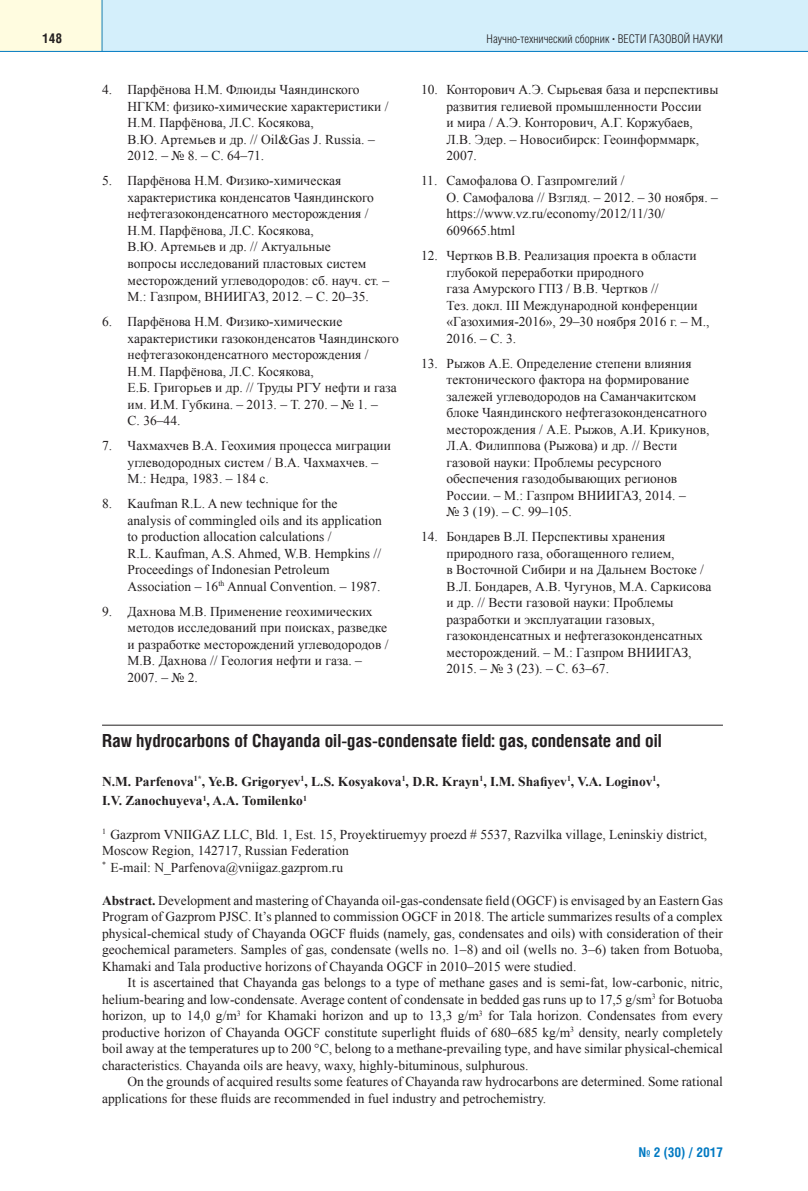
<style>
.page{position:relative;width:808px;height:1191px;background:#fff}
.page>*{position:absolute;margin:0;border:0;box-sizing:border-box;transform-origin:0 0}
.t1{font:700 18px "Helios Cond";color:#231f20}
.t2{font:13.5px/16.5px "Times New Roman";color:#231f20}
.t3{font:700 13.5px/19.5px "Times New Roman";color:#231f20}
.t4{font:700 13.5px "Helios Cond";color:#0079c2}
.t5{font:700 13.5px "Helios Cond";color:#231f20}
.t6{font:300 12px "Helios Cond";color:#231f20}
.s1{font-family:"Times New Roman";font-weight:700}
.s2{font-weight:700}
</style>
<div class="page">
<div style="left:102px;top:0;width:706px;height:51px;background:#d4effb"></div>
<div style="left:0;top:0;width:102px;height:51px;background:#fffce0"></div>
<hr style="left:0;top:51px;width:808px;height:1px;background:#0079c2">
<hr style="left:102px;top:0;width:1px;height:51px;background:#0079c2">
<hr style="left:102px;top:725px;width:621px;height:1px;background:#231f20">
<p class="t5" style="left:43px;top:33px;width:21px">148</p>
<p class="t6" style="left:487px;top:34px;width:238px">Научно-технический сборник <span class="s1">·</span> ВЕСТИ ГАЗОВОЙ НАУКИ</p>
<p class="t2" style="left:128px;top:82px;width:262px;text-indent:-26px">4. Парфёнова Н.М. Флюиды Чаяндинского НГКМ: физико-химические характеристики / Н.М. Парфёнова, Л.С. Косякова,<br>В.Ю. Артемьев и др. // Oil&amp;Gas J. Russia. – 2012. – № 8. – С. 64–71.</p>
<p class="t2" style="left:128px;top:173px;width:263px;text-indent:-26px">5. Парфёнова Н.М. Физико-химическая характеристика конденсатов Чаяндинского нефтегазоконденсатного месторождения / Н.М. Парфёнова, Л.С. Косякова,<br>В.Ю. Артемьев и др. // Актуальные<br>вопросы исследований пластовых систем месторождений углеводородов: сб. науч. ст. – М.: Газпром, ВНИИГАЗ, 2012. – С. 20–35.</p>
<p class="t2" style="left:128px;top:313px;width:273px;text-indent:-26px">6. Парфёнова Н.М. Физико-химические характеристики газоконденсатов Чаяндинского нефтегазоконденсатного месторождения / Н.М. Парфёнова, Л.С. Косякова,<br>Е.Б. Григорьев и др. // Труды РГУ нефти и газа им. И.М. Губкина. – 2013. – Т. 270. – № 1. –<br>С. 36–44.</p>
<p class="t2" style="left:128px;top:437px;width:265px;text-indent:-26px">7. Чахмахчев В.А. Геохимия процесса миграции углеводородных систем / В.А. Чахмахчев. –<br>М.: Недра, 1983. – 184 с.</p>
<p class="t2" style="left:128px;top:495px;width:256px;text-indent:-26px">8. Kaufman R.L. A new technique for the analysis of commingled oils and its application to production allocation calculations /<br>R.L. Kaufman, A.S. Ahmed, W.B. Hempkins // Proceedings of Indonesian Petroleum Association – 16<sup>th</sup> Annual Convention. – 1987.</p>
<p class="t2" style="left:128px;top:603px;width:262px;text-indent:-26px">9. Дахнова М.В. Применение геохимических методов исследований при поисках, разведке и разработке месторождений углеводородов / М.В. Дахнова // Геология нефти и газа. – 2007. – № 2.</p>
<p class="t2" style="left:446px;top:82px;width:273px;text-indent:-26px">10. Конторович А.Э. Сырьевая база и перспективы развития гелиевой промышленности России<br>и мира / А.Э. Конторович, А.Г. Коржубаев, Л.В. Эдер. – Новосибирск: Геоинформмарк, 2007.</p>
<p class="t2" style="left:446px;top:173px;width:273px;text-indent:-26px">11. Самофалова О. Газпромгелий /<br>О. Самофалова // Взгляд. – 2012. – 30 ноября. – https://www.vz.ru/economy/2012/11/30/ 609665.html</p>
<p class="t2" style="left:446px;top:247px;width:265px;text-indent:-26px">12. Чертков В.В. Реализация проекта в области глубокой переработки природного<br>газа Амурского ГПЗ / В.В. Чертков //<br>Тез. докл. III Международной конференции «Газохимия-2016», 29–30 ноября 2016 г. – М., 2016. – С. 3.</p>
<p class="t2" style="left:446px;top:355px;width:264px;text-indent:-26px">13. Рыжов А.Е. Определение степени влияния тектонического фактора на формирование залежей углеводородов на Саманчакитском блоке Чаяндинского нефтегазоконденсатного месторождения / А.Е. Рыжов, А.И. Крикунов, Л.А. Филиппова (Рыжова) и др. // Вести газовой науки: Проблемы ресурсного обеспечения газодобывающих регионов России. – М.: Газпром ВНИИГАЗ, 2014. –<br>№ 3 (19). – С. 99–105.</p>
<p class="t2" style="left:446px;top:528px;width:266px;text-indent:-26px">14. Бондарев В.Л. Перспективы хранения природного газа, обогащенного гелием,<br>в Восточной Сибири и на Дальнем Востоке / В.Л. Бондарев, А.В. Чугунов, М.А. Саркисова и др. // Вести газовой науки: Проблемы разработки и эксплуатации газовых, газоконденсатных и нефтегазоконденсатных месторождений. – М.: Газпром ВНИИГАЗ, 2015. – № 3 (23). – С. 63–67.</p>
<h1 class="t1" style="left:102px;top:734px;width:561px">Raw hydrocarbons of Chayanda oil-gas-condensate field: gas, condensate and oil</h1>
<p class="t3" style="left:102px;top:771px;width:559px">N.M. Parfenova<sup>1*</sup>, Ye.B. Grigoryev<sup>1</sup>, L.S. Kosyakova<sup>1</sup>, D.R. Krayn<sup>1</sup>, I.M. Shafiyev<sup>1</sup>, V.A. Loginov<sup>1</sup>,<br>I.V. Zanochuyeva<sup>1</sup>, A.A. Tomilenko<sup>1</sup></p>
<p class="t2" style="left:102px;top:826px;width:607px"><sup>1</sup> Gazprom VNIIGAZ LLC, Bld. 1, Est. 15, Proyektiruemyy proezd # 5537, Razvilka village, Leninskiy district,<br>Moscow Region, 142717, Russian Federation<br><sup>*</sup> E-mail: N_Parfenova@vniigaz.gazprom.ru</p>
<p class="t2" style="left:102px;top:892px;width:622px;text-align:justify"><span class="s2">Abstract.</span> Development and mastering of Chayanda oil-gas-condensate field (OGCF) is envisaged by an Eastern Gas Program of Gazprom PJSC. It’s planned to commission OGCF in 2018. The article summarizes results of a complex physical-chemical study of Chayanda OGCF fluids (namely, gas, condensates and oils) with consideration of their geochemical parameters. Samples of gas, condensate (wells no. 1–8) and oil (wells no. 3–6) taken from Botuoba, Khamaki and Tala productive horizons of Chayanda OGCF in 2010–2015 were studied.</p>
<p class="t2" style="left:102px;top:974px;width:622px;text-align:justify;text-indent:26px">It is ascertained that Chayanda gas belongs to a type of methane gases and is semi-fat, low-carbonic, nitric, helium-bearing and low-condensate. Average content of condensate in bedded gas runs up to 17,5 g/sm<sup>3</sup> for Botuoba horizon, up to 14,0 g/m<sup>3</sup> for Khamaki horizon and up to 13,3 g/m<sup>3</sup> for Tala horizon. Condensates from every productive horizon of Chayanda OGCF constitute superlight fluids of 680–685 kg/m<sup>3</sup> density, nearly completely boil away at the temperatures up to 200 °С, belong to a methane-prevailing type, and have similar physical-chemical characteristics. Chayanda oils are heavy, waxy, highly-bituminous, sulphurous.</p>
<p class="t2" style="left:102px;top:1073px;width:622px;text-indent:26px">On the grounds of acquired results some features of Chayanda raw hydrocarbons are determined. Some rational applications for these fluids are recommended in fuel industry and petrochemistry.</p>
<p class="t4" style="left:639px;top:1147px;width:86px">№ 2 (30) / 2017</p>
</div>
